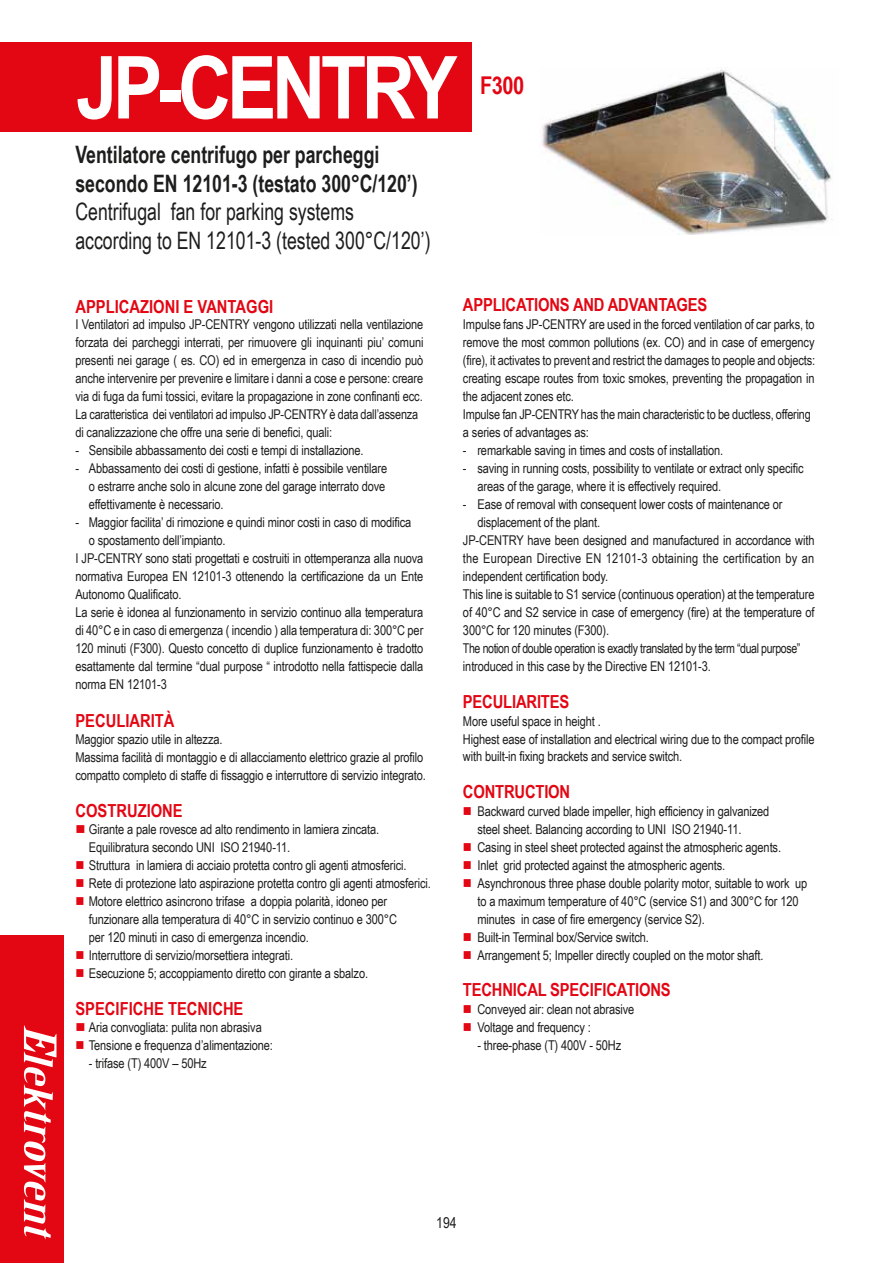
<style>
.page{position:relative;width:893px;height:1263px;background:#fff}
.page>*{position:absolute;margin:0;border:0;box-sizing:border-box;transform-origin:0 0}
.t1{font:700 87px "Arial Narrow";letter-spacing:-.05em;color:#fff;scale:1.04 1}
.t2{font:700 24.45px "Arial Narrow";color:#e30613}
.t3{font:24px/28.8px "Arial Narrow";color:#1d1d1b;scale:.9 1}
.t4{font:700 24px/28.8px "Arial Narrow";color:#1d1d1b;scale:.9 1}
.t5{font:700 18px "Arial Narrow";letter-spacing:-.01em;color:#e30613}
.t6{font:15px "Arial Narrow";color:#1d1d1b}
.t7{font:13.5px/18px "Arial Narrow";letter-spacing:-.01em;color:#1d1d1b}
.t8{font:13.5px "Arial Narrow";letter-spacing:-.03em;color:#1d1d1b;scale:.96 1}
.t9{font:13.5px "Arial Narrow";letter-spacing:.015em;color:#1d1d1b}
.s1{color:#e30613}
</style>
<div class="page">
<div style="left:0;top:43px;width:471px;height:89px;background:#e30613"></div>
<img style="left:541px;top:69px;width:291px;height:165px">
<div style="left:0;top:935px;width:64px;height:328px;background:#e30613"></div>
<svg style="left:24px;top:1025px;width:32px;height:214px"></svg>
<h1 class="t1" style="left:76px;top:22px;width:368px">JP-CENTRY</h1>
<h3 class="t4" style="left:75px;top:139px;width:382px">Ventilatore centrifugo per parcheggi secondo EN 12101-3 (testato 300°C/120’)</h3>
<h3 class="t3" style="left:75px;top:197px;width:396px">Centrifugal fan for parking systems according to EN 12101-3 (tested 300°C/120’)</h3>
<h2 class="t2" style="left:480px;top:67px;width:46px">F300</h2>
<h3 class="t5" style="left:75px;top:293px;width:199px">APPLICAZIONI E VANTAGGI</h3>
<p class="t7" style="left:75px;top:315px;width:350px">I Ventilatori ad impulso JP-CENTRY vengono utilizzati nella ventilazione forzata dei parcheggi interrati, per rimuovere gli inquinanti piu’ comuni presenti nei garage ( es. CO) ed in emergenza in caso di incendio può anche intervenire per prevenire e limitare i danni a cose e persone: creare via di fuga da fumi tossici, evitare la propagazione in zone confinanti ecc.<br>La caratteristica dei ventilatori ad impulso JP-CENTRY è data dall’assenza di canalizzazione che offre una serie di benefici, quali:</p>
<p class="t7" style="left:75px;top:441px;width:290px">- Sensibile abbassamento dei costi e tempi di installazione.</p>
<p class="t7" style="left:89px;top:459px;width:300px;text-indent:-14px">- Abbassamento dei costi di gestione, infatti è possibile ventilare o estrarre anche solo in alcune zone del garage interrato dove effettivamente è necessario.</p>
<p class="t7" style="left:75px;top:513px;width:337px">- Maggior facilita’ di rimozione e quindi minor costi in caso di modifica</p>
<p class="t7" style="left:89px;top:531px;width:138px">o spostamento dell’impianto.</p>
<p class="t7" style="left:75px;top:549px;width:349px">I JP-CENTRY sono stati progettati e costruiti in ottemperanza alla nuova</p>
<p class="t7" style="left:75px;top:567px;width:349px">normativa Europea EN 12101-3 ottenendo la certificazione da un Ente</p>
<p class="t7" style="left:75px;top:585px;width:108px">Autonomo Qualificato.</p>
<p class="t7" style="left:75px;top:603px;width:349px">La serie è idonea al funzionamento in servizio continuo alla temperatura</p>
<p class="t7" style="left:75px;top:621px;width:349px">di 40°C e in caso di emergenza ( incendio ) alla temperatura di: 300°C per</p>
<p class="t7" style="left:75px;top:639px;width:349px">120 minuti (F300). Questo concetto di duplice funzionamento è tradotto</p>
<p class="t7" style="left:75px;top:657px;width:349px">esattamente dal termine “dual purpose “ introdotto nella fattispecie dalla</p>
<p class="t7" style="left:75px;top:675px;width:93px">norma EN 12101-3</p>
<h3 class="t5" style="left:75px;top:707px;width:101px">PECULIARITÀ</h3>
<p class="t7" style="left:75px;top:729px;width:352px">Maggior spazio utile in altezza.<br>Massima facilità di montaggio e di allacciamento elettrico grazie al profilo compatto completo di staffe di fissaggio e interruttore di servizio integrato.</p>
<h3 class="t5" style="left:75px;top:797px;width:109px">COSTRUZIONE</h3>
<p class="t7" style="left:89px;top:819px;width:292px;text-indent:-14px"><span class="s1">■</span> Girante a pale rovesce ad alto rendimento in lamiera zincata.<br>Equilibratura secondo UNI ISO 21940-11.</p>
<p class="t7" style="left:75px;top:855px;width:333px"><span class="s1">■</span> Struttura in lamiera di acciaio protetta contro gli agenti atmosferici.</p>
<p class="t7" style="left:75px;top:873px;width:357px"><span class="s1">■</span> Rete di protezione lato aspirazione protetta contro gli agenti atmosferici.</p>
<p class="t7" style="left:89px;top:891px;width:310px;text-indent:-14px"><span class="s1">■</span> Motore elettrico asincrono trifase a doppia polarità, idoneo per funzionare alla temperatura di 40°C in servizio continuo e 300°C per 120 minuti in caso di emergenza incendio.</p>
<p class="t7" style="left:75px;top:945px;width:219px"><span class="s1">■</span> Interruttore di servizio/morsettiera integrati.</p>
<p class="t7" style="left:75px;top:963px;width:294px"><span class="s1">■</span> Esecuzione 5; accoppiamento diretto con girante a sbalzo.</p>
<h3 class="t5" style="left:75px;top:995px;width:170px">SPECIFICHE TECNICHE</h3>
<p class="t7" style="left:75px;top:1017px;width:188px"><span class="s1">■</span> Aria convogliata: pulita non abrasiva</p>
<p class="t7" style="left:75px;top:1035px;width:199px"><span class="s1">■</span> Tensione e frequenza d’alimentazione:</p>
<p class="t7" style="left:89px;top:1053px;width:119px">- trifase (T) 400V – 50Hz</p>
<h3 class="t5" style="left:463px;top:291px;width:246px">APPLICATIONS AND ADVANTAGES</h3>
<p class="t7" style="left:463px;top:315px;width:354px">Impulse fans JP-CENTRY are used in the forced ventilation of car parks, to remove the most common pollutions (ex. CO) and in case of emergency (fire), it activates to prevent and restrict the damages to people and objects: creating escape routes from toxic smokes, preventing the propagation in the adjacent zones etc.<br>Impulse fan JP-CENTRY has the main characteristic to be ductless, offering a series of advantages as:</p>
<p class="t7" style="left:463px;top:441px;width:262px">- remarkable saving in times and costs of installation.</p>
<p class="t7" style="left:477px;top:459px;width:328px;text-indent:-14px">- saving in running costs, possibility to ventilate or extract only specific areas of the garage, where it is effectively required.</p>
<p class="t7" style="left:463px;top:495px;width:321px">- Ease of removal with consequent lower costs of maintenance or</p>
<p class="t7" style="left:477px;top:513px;width:124px">displacement of the plant.</p>
<p class="t7" style="left:463px;top:531px;width:353px">JP-CENTRY have been designed and manufactured in accordance with</p>
<p class="t9" style="left:463px;top:549px;width:353px">the European Directive EN 12101-3 obtaining the certification by an</p>
<p class="t7" style="left:463px;top:567px;width:147px">independent certification body.</p>
<p class="t7" style="left:463px;top:585px;width:353px">This line is suitable to S1 service (continuous operation) at the temperature</p>
<p class="t7" style="left:463px;top:603px;width:353px">of 40°C and S2 service in case of emergency (fire) at the temperature of</p>
<p class="t7" style="left:463px;top:621px;width:148px">300°C for 120 minutes (F300).</p>
<p class="t8" style="left:463px;top:639px;width:353px">The notion of double operation is exactly translated by the term “dual purpose”</p>
<p class="t7" style="left:463px;top:657px;width:249px">introduced in this case by the Directive EN 12101-3.</p>
<h3 class="t5" style="left:463px;top:687px;width:108px">PECULIARITES</h3>
<p class="t7" style="left:463px;top:711px;width:353px">More useful space in height .<br>Highest ease of installation and electrical wiring due to the compact profile with built-in fixing brackets and service switch.</p>
<h3 class="t5" style="left:463px;top:777px;width:109px">CONTRUCTION</h3>
<p class="t7" style="left:477px;top:801px;width:293px;text-indent:-14px"><span class="s1">■</span> Backward curved blade impeller, high efficiency in galvanized steel sheet. Balancing according to UNI ISO 21940-11.</p>
<p class="t7" style="left:463px;top:837px;width:320px"><span class="s1">■</span> Casing in steel sheet protected against the atmospheric agents.</p>
<p class="t7" style="left:463px;top:855px;width:264px"><span class="s1">■</span> Inlet grid protected against the atmospheric agents.</p>
<p class="t7" style="left:477px;top:873px;width:332px;text-indent:-14px"><span class="s1">■</span> Asynchronous three phase double polarity motor, suitable to work up to a maximum temperature of 40°C (service S1) and 300°C for 120 minutes in case of fire emergency (service S2).</p>
<p class="t7" style="left:463px;top:927px;width:187px"><span class="s1">■</span> Built-in Terminal box/Service switch.</p>
<p class="t7" style="left:463px;top:945px;width:302px"><span class="s1">■</span> Arrangement 5; Impeller directly coupled on the motor shaft.</p>
<h3 class="t5" style="left:463px;top:975px;width:209px">TECHNICAL SPECIFICATIONS</h3>
<p class="t7" style="left:463px;top:999px;width:173px"><span class="s1">■</span> Conveyed air: clean not abrasive</p>
<p class="t7" style="left:463px;top:1017px;width:129px"><span class="s1">■</span> Voltage and frequency :</p>
<p class="t7" style="left:477px;top:1035px;width:145px">- three-phase (T) 400V - 50Hz</p>
<p class="t6" style="left:436px;top:1212px;width:22px">194</p>
</div>
